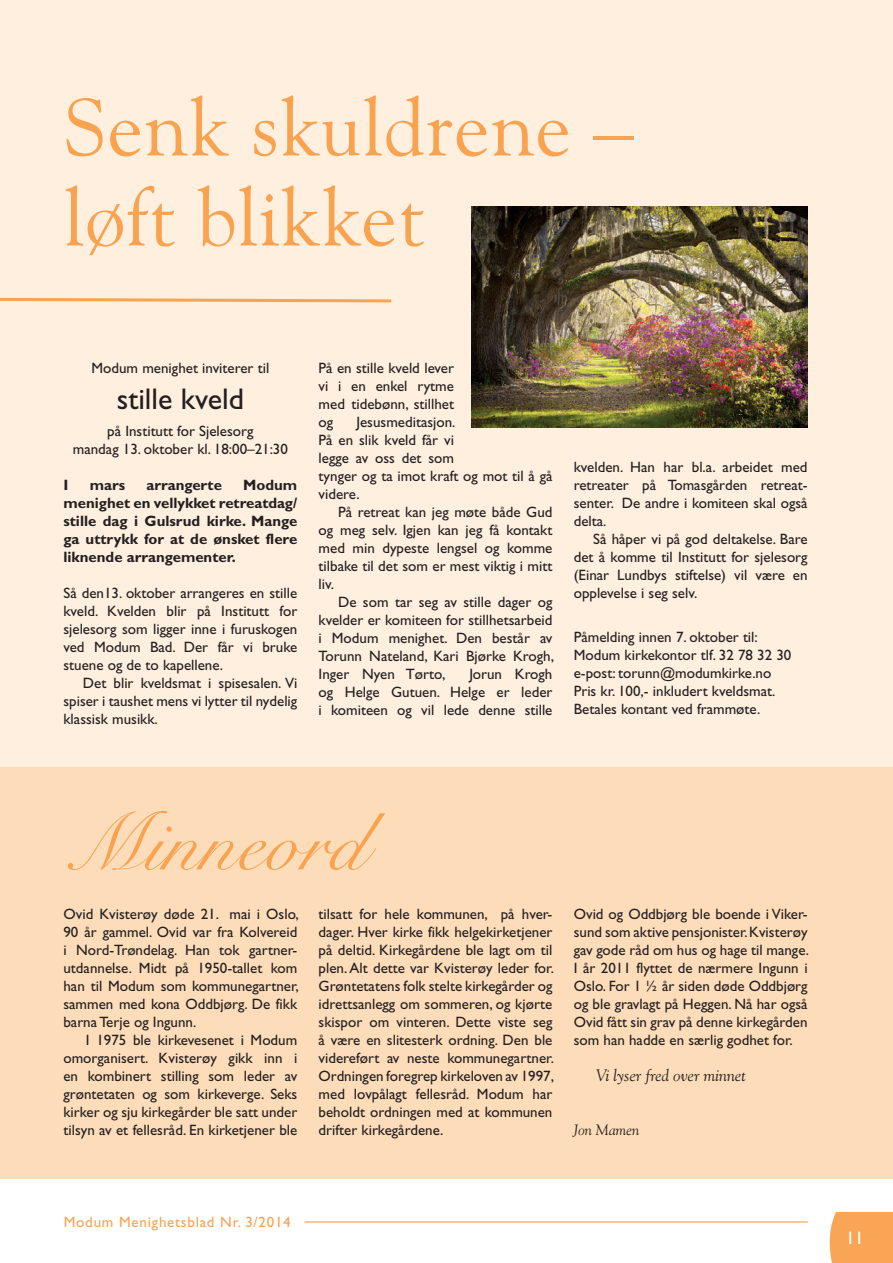
<style>
.page{position:relative;width:893px;height:1263px;background:#fff}
.page>*{position:absolute;margin:0;border:0;box-sizing:border-box;transform-origin:0 0}
.t1{font:81px/90px "Goudy Old Style BT";letter-spacing:.01em;color:#f9a350}
.t2{font:81px "Snell Roundhand Script";letter-spacing:.01em;color:#f9a350}
.t3{font:30px "Gill Sans";color:#231f20}
.t4{font:18px "Gill Sans";color:#fff}
.t5{font:italic 16.5px "Goudy Old Style BT";color:#231f20}
.t6{font:15px/18px "Gill Sans";color:#231f20;text-align:justify}
.t7{font:700 15px/18px "Gill Sans";color:#231f20;text-align:justify}
.t8{font:15px "Gill Sans";letter-spacing:.05em;color:#f9a350}
.t9{font:italic 15px "Goudy Old Style BT";color:#231f20}
</style>
<div class="page">
<div style="left:830px;top:1212px;width:63px;height:51px;background:#f9a555"></div>
<hr style="left:305px;top:1221px;width:502px;height:1px;background:#f9a350">
<div style="left:0;top:0;width:893px;height:768px;background:#feefdf"></div>
<div style="left:0;top:768px;width:893px;height:411px;background:#fddcb9"></div>
<svg style="left:0;top:297px;width:392px;height:6px"></svg>
<img style="left:471px;top:206px;width:337px;height:222px">
<h1 class="t1" style="left:64px;top:81px;width:571px">Senk skuldrene – løft blikket</h1>
<p class="t6" style="left:92px;top:359px;width:179px">Modum menighet inviterer til</p>
<h2 class="t3" style="left:117px;top:382px;width:129px">stille kveld</h2>
<p class="t6" style="left:73px;top:421px;width:217px;text-align:center">på Institutt for Sjelesorg<br>mandag 13. oktober kl. 18:00–21:30</p>
<p class="t7" style="left:63px;top:475px;width:235px;text-indent:180px">Modum menighet en vellykket retreatdag/ stille dag i Gulsrud kirke. Mange ga uttrykk for at de ønsket flere liknende arrangementer.</p>
<p class="t6" style="left:63px;top:583px;width:235px">Så den13. oktober arrangeres en stille kveld. Kvelden blir på Institutt for sjelesorg som ligger inne i furuskogen ved Modum Bad. Der får vi bruke stuene og de to kapellene.</p>
<p class="t6" style="left:63px;top:673px;width:235px;text-indent:20px">Det blir kveldsmat i spisesalen. Vi spiser i taushet mens vi lytter til nydelig klassisk musikk.</p>
<p class="t7" style="left:63px;top:475px;width:6px">I</p>
<p class="t7" style="left:90px;top:475px;width:37px">mars</p>
<p class="t7" style="left:146px;top:475px;width:77px">arrangerte</p>
<p class="t6" style="left:319px;top:359px;width:137px">På en stille kveld lever vi i en enkel rytme med tidebønn, stillhet og</p>
<p class="t6" style="left:319px;top:413px;width:235px;text-align:left;text-indent:38px">Jesusmeditasjon.<br>På en slik kveld får vi<br>legge av oss det som<br>tynger og ta imot kraft og mot til å gå videre.</p>
<p class="t6" style="left:319px;top:503px;width:235px;text-indent:20px">På retreat kan jeg møte både Gud og meg selv. Igjen kan jeg få kontakt med min dypeste lengsel og komme tilbake til det som er mest viktig i mitt liv.</p>
<p class="t6" style="left:319px;top:593px;width:237px;text-indent:20px">De som tar seg av stille dager og kvelder er komiteen for stillhetsarbeid i Modum menighet. Den består av Torunn Nateland, Kari Bjørke Krogh, Inger Nyen Tørto,</p>
<p class="t6" style="left:319px;top:665px;width:235px;text-indent:151px">Jorun Krogh og Helge Gutuen. Helge er leder i komiteen og vil lede denne stille</p>
<p class="t6" style="left:574px;top:458px;width:235px">kvelden. Han har bl.a. arbeidet med retreater på Tomasgården retreat&shy;senter. De andre i komiteen skal også delta.</p>
<p class="t6" style="left:574px;top:530px;width:235px;text-indent:20px">Så håper vi på god deltakelse. Bare det å komme til Institutt for sjelesorg (Einar Lundbys stiftelse) vil være en opplevelse i seg selv.</p>
<p class="t6" style="left:574px;top:628px;width:219px;text-align:left">Påmelding innen 7. oktober til:<br>Modum kirkekontor tlf. 32 78 32 30 e-post: torunn@modumkirke.no<br>Pris kr. 100,- inkludert kveldsmat.<br>Betales kontant ved frammøte.</p>
<h1 class="t2" style="left:64px;top:797px;width:304px">Minneord</h1>
<p class="t6" style="left:63px;top:905px;width:237px">Ovid Kvisterøy døde 21. mai i Oslo, 90 år gammel. Ovid var fra Kolvereid i Nord-Trøndelag. Han tok gartner&shy;utdannelse. Midt på 1950-tallet kom han til Modum som kommunegartner, sammen med kona Oddbjørg. De fikk barna Terje og Ingunn.</p>
<p class="t6" style="left:63px;top:1031px;width:235px;text-indent:22px">I 1975 ble kirkevesenet i Modum omorganisert. Kvisterøy gikk inn i en kombinert stilling som leder av grøntetaten og som kirkeverge. Seks kirker og sju kirkegårder ble satt under tilsyn av et fellesråd. En kirketjener ble</p>
<p class="t6" style="left:319px;top:905px;width:237px">tilsatt for hele kommunen, på hver&shy;dager. Hver kirke fikk helgekirketjener på deltid. Kirkegårdene ble lagt om til plen. Alt dette var Kvisterøy leder for.<br>Grøntetatens folk stelte kirkegårder og idrettsanlegg om sommeren, og kjørte skispor om vinteren. Dette viste seg å være en slitesterk ordning. Den ble videreført av neste kommunegartner.<br>Ordningen foregrep kirkeloven av 1997, med lovpålagt fellesråd. Modum har beholdt ordningen med at kommunen drifter kirkegårdene.</p>
<p class="t6" style="left:574px;top:905px;width:237px">Ovid og Oddbjørg ble boende i Viker&shy;sund som aktive pensjonister. Kvisterøy gav gode råd om hus og hage til mange.<br>I år 2011 flyttet de nærmere Ingunn i Oslo. For 1 ½ år siden døde Oddbjørg og ble gravlagt på Heggen. Nå har også Ovid fått sin grav på denne kirkegården som han hadde en særlig godhet for.</p>
<p class="t5" style="left:596px;top:1065px;width:151px">Vi lyser fred over minnet</p>
<p class="t9" style="left:574px;top:1121px;width:67px">Jon Mamen</p>
<p class="t8" style="left:64px;top:1213px;width:229px">Modum Menighetsblad Nr. 3/2014</p>
<p class="t4" style="left:846px;top:1227px;width:19px">11</p>
</div>
